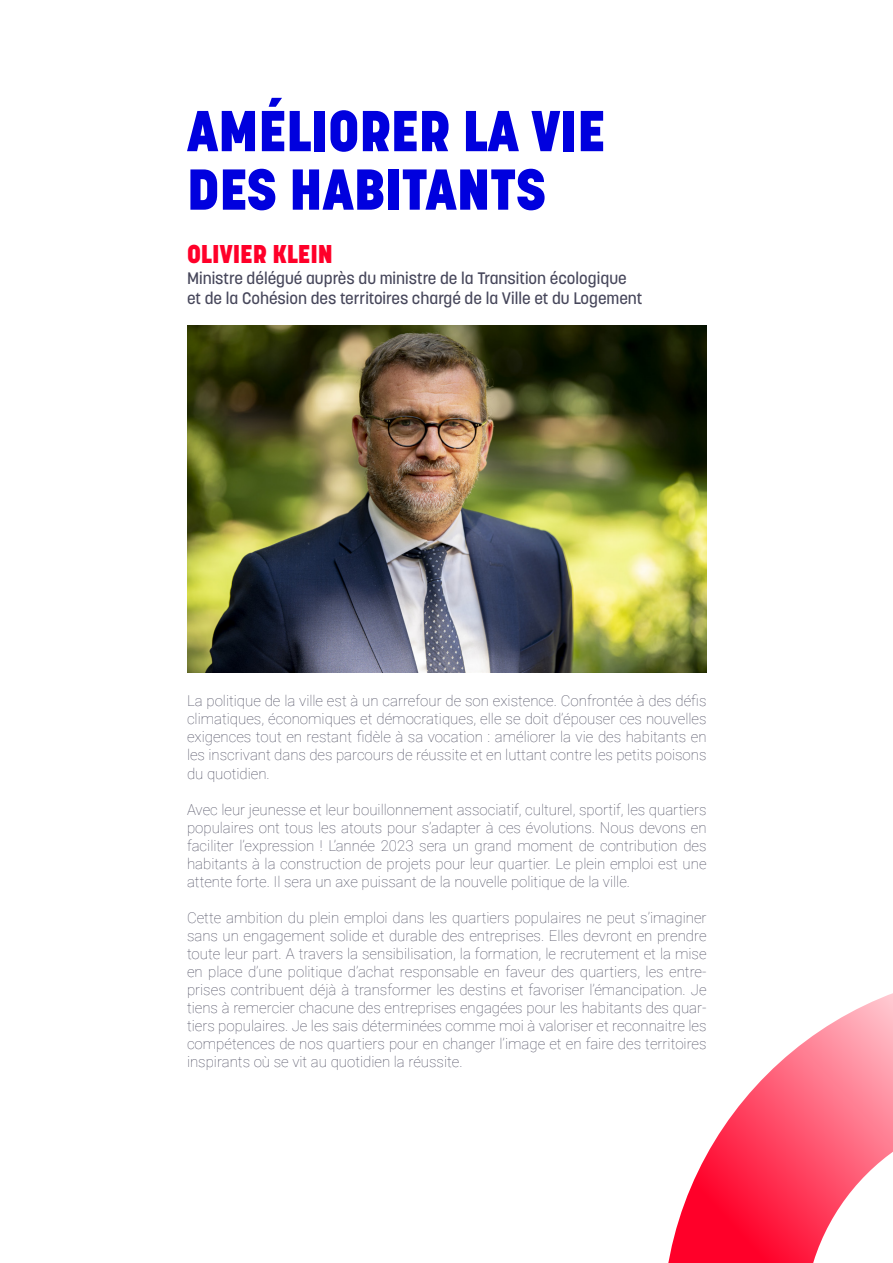
<style>
.page{position:relative;width:893px;height:1263px;background:#fff}
.page>*{position:absolute;margin:0;border:0;box-sizing:border-box;transform-origin:0 0}
.t1{font:800 57px "Korolev";color:#0000de}
.t2{font:800 25.5px "Korolev";color:#ff0029}
.t3{font:500 16.5px "Korolev";color:#46465a}
.t4{font:100 15px/18px "Roboto";color:#46465a;text-align:justify}
</style>
<div class="page">
<img style="left:187px;top:326px;width:520px;height:346px">
<svg style="left:668px;top:993px;width:225px;height:270px"></svg>
<p class="t1" style="left:187px;top:95px;width:420px">AMÉLIORER LA VIE</p>
<p class="t1" style="left:187px;top:154px;width:360px">DES HABITANTS</p>
<p class="t2" style="left:187px;top:238px;width:147px">OLIVIER KLEIN</p>
<p class="t3" style="left:187px;top:268px;width:441px">Ministre délégué auprès du ministre de la Transition écologique</p>
<p class="t3" style="left:187px;top:288px;width:457px">et de la Cohésion des territoires chargé de la Ville et du Logement</p>
<p class="t4" style="left:187px;top:692px;width:521px">La politique de la ville est à un carrefour de son existence. Confrontée à des défis climatiques, économiques et démocratiques, elle se doit d’épouser ces nouvelles exigences tout en restant fidèle à sa vocation : améliorer la vie des habitants en les inscrivant dans des parcours de réussite et en luttant contre les petits poisons du quotidien.</p>
<p class="t4" style="left:187px;top:800px;width:521px">Avec leur jeunesse et leur bouillonnement associatif, culturel, sportif, les quartiers populaires ont tous les atouts pour s’adapter à ces évolutions. Nous devons en faciliter l’expression ! L’année 2023 sera un grand moment de contribution des habitants à la construction de projets pour leur quartier. Le plein emploi est une attente forte. Il sera un axe puissant de la nouvelle politique de la ville.</p>
<p class="t4" style="left:187px;top:908px;width:521px">Cette ambition du plein emploi dans les quartiers populaires ne peut s’imaginer sans un engagement solide et durable des entreprises. Elles devront en prendre toute leur part. A travers la sensibilisation, la formation, le recrutement et la mise en place d’une politique d’achat responsable en faveur des quartiers, les entre&shy;prises contribuent déjà à transformer les destins et favoriser l’émancipation. Je tiens à remercier chacune des entreprises engagées pour les habitants des quar&shy;tiers populaires. Je les sais déterminées comme moi à valoriser et reconnaitre les compétences de nos quartiers pour en changer l’image et en faire des territoires inspirants où se vit au quotidien la réussite.</p>
</div>
